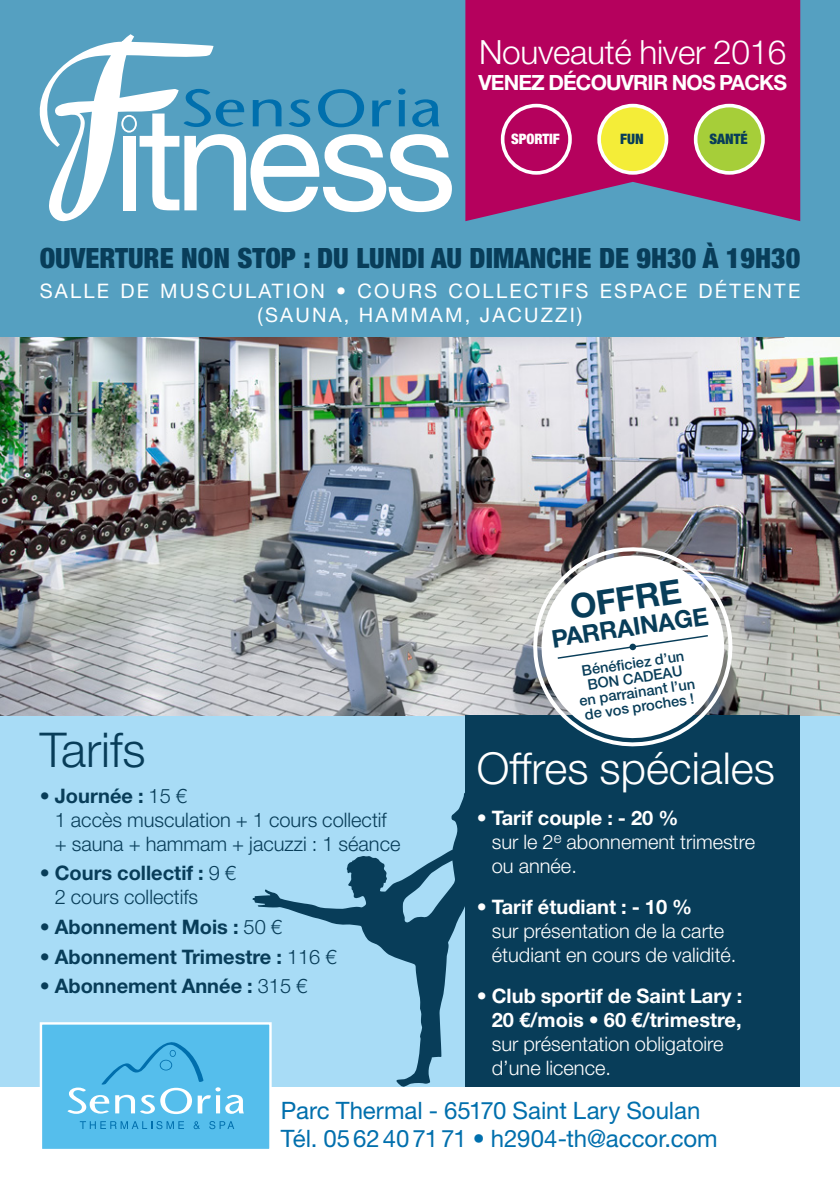
<style>
.page{position:relative;width:840px;height:1191px;background:#fff}
.page>*{position:absolute;margin:0;border:0;box-sizing:border-box;transform-origin:0 0}
.t1{font:300 48px "Helvetica Neue LT Std";color:#083d59}
.t2{font:300 44px "Helvetica Neue LT Std";color:#fff}
.Texte{font:700 34px "Helvetica Neue LT Std";color:#083d59}
.t3{font:300 33.4px "Helvetica Neue LT Std";letter-spacing:-.01em;color:#fff}
.t4{font:900 condensed 28px "Helvetica Neue LT Std";color:#083d59}
.Texte-2{font:700 24.6px "Helvetica Neue LT Std";color:#083d59}
.t5{font:24px/28.8px "Helvetica Neue LT Std";color:#006fad}
.t6{font:700 21px "Helvetica Neue LT Std";letter-spacing:-.04em;color:#fff}
.t7{font:300 20px/24px "Helvetica Neue LT Std";color:#fff}
.t8{font:300 20px/24px "Helvetica Neue LT Std";color:#083d59}
.t9{font:700 20px/24px "Helvetica Neue LT Std";color:#fff}
.t10{font:20px "Helvetica Neue LT Std";letter-spacing:.11em;color:#fff}
.t11{font:700 20px "Helvetica Neue LT Std";color:#083d59}
.Texte-3{font:500 14.6px/14.6px "Helvetica Neue LT Std";color:#083d59;text-align:center}
.act{font:900 condensed 14.4px "Helvetica Neue LT Std";color:#083d59}
.act-2{font:900 condensed 14.4px "Helvetica Neue LT Std";color:#fff}
.s1{font-weight:700}
.s2{font-weight:300}
</style>
<div class="page">
<div style="left:0;top:0;width:839px;height:1086px;background:#a8dcf6"></div>
<div style="left:0;top:0;width:839px;height:397px;background:#55a0c1"></div>
<svg style="left:465px;top:0;width:334px;height:221px;fill:#b5015d"></svg>
<svg style="left:38px;top:1022px;width:232px;height:127px"></svg>
<img style="left:0;top:337px;width:839px;height:378px">
<svg style="left:252px;top:792px;width:221px;height:296px"></svg>
<div style="left:465px;top:715px;width:334px;height:371px;background:#083d59"></div>
<svg style="left:528px;top:542px;width:208px;height:205px"></svg>
<svg style="left:534px;top:549px;width:196px;height:195px"></svg>
<div style="left:629px;top:643px;width:7px;height:7px;background:#083d59;border-radius:50%"></div>
<div style="left:502px;top:106px;width:67px;height:67px;background:#b5015d;border-radius:50%"></div>
<div style="left:500px;top:104px;width:71px;height:71px;border:4px solid #fff;border-radius:50%"></div>
<div style="left:598px;top:106px;width:68px;height:67px;background:#f4ed38;border-radius:50%"></div>
<div style="left:597px;top:104px;width:71px;height:71px;border:4px solid #fff;border-radius:50%"></div>
<div style="left:695px;top:106px;width:67px;height:67px;background:#a6ce39;border-radius:50%"></div>
<div style="left:693px;top:104px;width:71px;height:71px;border:4px solid #fff;border-radius:50%"></div>
<svg style="left:39px;top:34px;width:412px;height:188px"></svg>
<p class="t3" style="left:479px;top:31px;width:309px">Nouveauté hiver 2016</p>
<p class="t6" style="left:478px;top:69px;width:310px">VENEZ DÉCOUVRIR NOS PACKS</p>
<p class="act-2" style="left:510px;top:130px;width:50px">SPORTIF</p>
<p class="act" style="left:620px;top:130px;width:25px">FUN</p>
<p class="act" style="left:709px;top:130px;width:40px">SANTÉ</p>
<p class="t4" style="left:40px;top:241px;width:761px">OUVERTURE NON STOP : DU LUNDI AU DIMANCHE DE 9H30 À 19H30</p>
<p class="t10" style="left:40px;top:279px;width:761px">SALLE DE MUSCULATION • COURS COLLECTIFS ESPACE DÉTENTE</p>
<p class="t10" style="left:257px;top:303px;width:326px">(SAUNA, HAMMAM, JACUZZI)</p>
<p class="t1" style="left:40px;top:721px;width:107px">Tarifs</p>
<p class="t8" style="left:55px;top:783px;width:347px;text-indent:-15px"><span class="s1">• Journée :</span> 15 €<br>1 accès musculation + 1 cours collectif + sauna + hammam + jacuzzi : 1 séance</p>
<p class="t8" style="left:55px;top:861px;width:183px;text-indent:-15px"><span class="s1">• Cours collectif :</span> 9 €<br>2 cours collectifs</p>
<p class="t11" style="left:40px;top:914px;width:244px">• Abonnement Mois : <span class="s2">50 €</span></p>
<p class="t11" style="left:40px;top:944px;width:298px"><span class="s2">•</span> Abonnement Trimestre : <span class="s2">116 €</span></p>
<p class="t11" style="left:40px;top:974px;width:269px"><span class="s2">•</span> Abonnement Année : <span class="s2">315 €</span></p>
<p class="Texte" style="left:567px;top:587px;width:113px;rotate:-9deg">OFFRE</p>
<p class="Texte-2" style="left:549px;top:623px;width:159px;rotate:-8deg">PARRAINAGE</p>
<p class="Texte-3" style="left:574px;top:664px;width:118px;rotate:-8deg">Bénéfi ciez d’un<br>BON CADEAU<br>en parrainant l’un de vos proches !</p>
<p class="t2" style="left:476px;top:741px;width:299px">Offres spéciales</p>
<p class="t7" style="left:491px;top:805px;width:265px;text-indent:-15px"><span class="s1">• Tarif couple : - 20 %<br></span>sur le 2<sup>e</sup> abonnement trimestre ou année.</p>
<p class="t7" style="left:491px;top:894px;width:246px;text-indent:-15px"><span class="s1">• Tarif étudiant : - 10 %<br></span>sur présentation de la carte étudiant en cours de validité.</p>
<p class="t9" style="left:491px;top:983px;width:252px;text-indent:-15px">• Club sportif de Saint Lary :<br>20 €/mois • 60 €/trimestre, <span class="s2">sur présentation obligatoire d’une licence.</span></p>
<p class="t5" style="left:281px;top:1095px;width:438px">Parc Thermal - 65170 Saint Lary Soulan<br>Tél. 0562407171 • h2904-th@accor.com</p>
</div>
